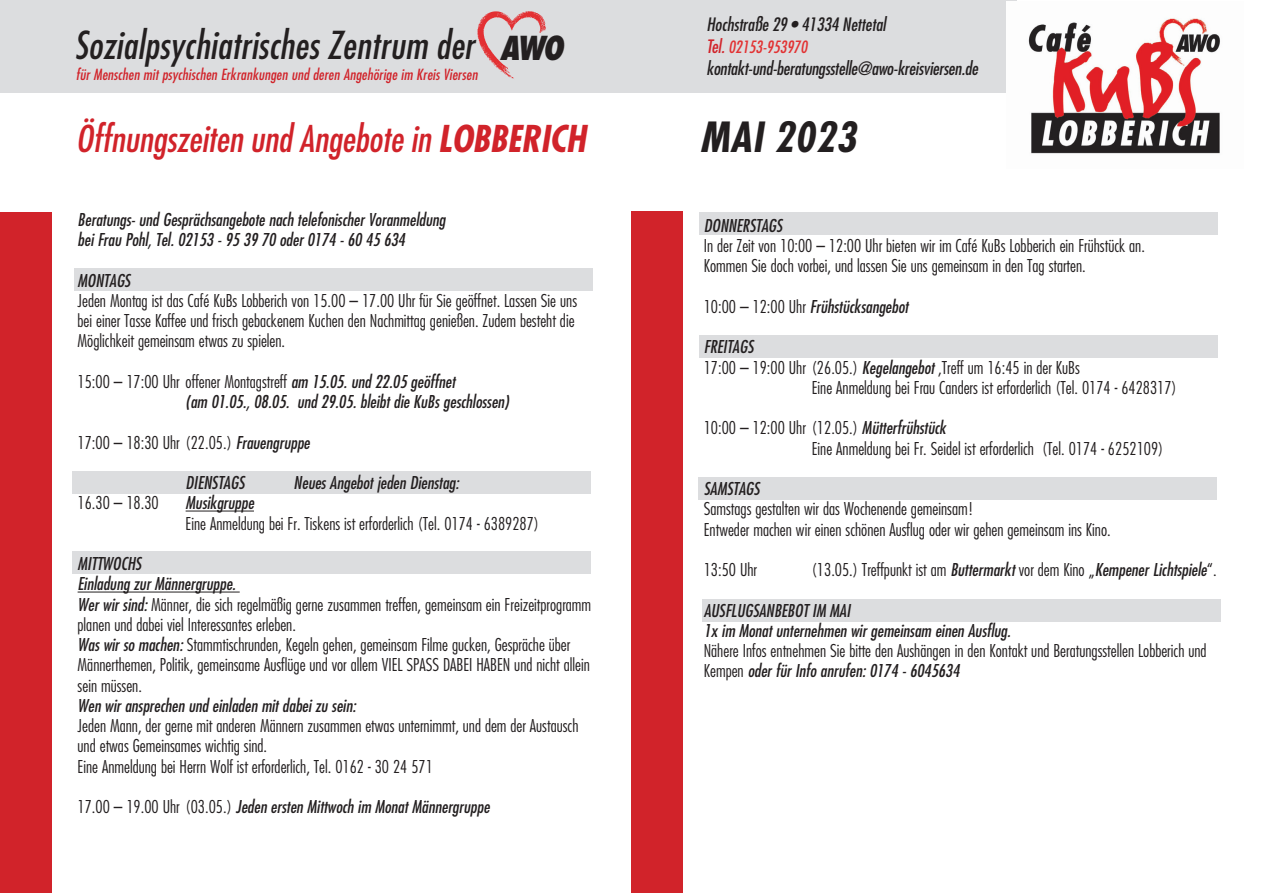
<style>
.page{position:relative;width:1263px;height:893px;background:#fff}
.page>*{position:absolute;margin:0;border:0;box-sizing:border-box;transform-origin:0 0}
.t1{font:italic 700 condensed 40.5px "Futura Std";letter-spacing:.02em;color:#231f20}
.t2{font:italic condensed 37.5px "Futura Std";letter-spacing:.01em;color:#231f20}
.t3{font:italic condensed 36px "Futura Std";color:#d1232a}
.t4{font:italic condensed 18px "Futura Std";letter-spacing:-.01em;color:#231f20}
.t5{font:300 condensed 17.25px/20.2px "Futura Std";color:#231f20}
.t6{font:italic condensed 17.25px/20.2px "Futura Std";color:#231f20}
.t7{font:italic condensed 16.5px "Futura Std";color:#e23233}
.t8{font:italic condensed 15px "Futura Std";letter-spacing:.01em;color:#d1232a}
.s1{font-weight:800;font-size:32.1px}
.s2{font-weight:700}
.s3{font-weight:300;font-style:normal}
.s4{font-weight:400;font-style:italic}
.s5{font-size:18px;color:#d1232a}
</style>
<div class="page">
<div style="left:702px;top:600px;width:518px;height:22px;background:#dcdddf"></div>
<div style="left:0;top:0;width:1017px;height:93px;background:#dcdddf"></div>
<img style="left:1006px;top:2px;width:214px;height:152px">
<img style="left:515px;top:11px;width:14px;height:7px">
<div style="left:74px;top:268px;width:519px;height:22px;background:#dcdddf"></div>
<div style="left:699px;top:212px;width:519px;height:22px;background:#dcdddf"></div>
<div style="left:631px;top:212px;width:52px;height:681px;background:#d1232a"></div>
<div style="left:0;top:213px;width:51px;height:680px;background:#d1232a"></div>
<div style="left:72px;top:471px;width:519px;height:22px;background:#dcdddf"></div>
<div style="left:72px;top:552px;width:519px;height:22px;background:#dcdddf"></div>
<div style="left:699px;top:335px;width:519px;height:23px;background:#dcdddf"></div>
<div style="left:698px;top:477px;width:519px;height:22px;background:#dcdddf"></div>
<hr style="left:186px;top:511px;width:68px;height:1px;background:#231f20">
<hr style="left:78px;top:592px;width:162px;height:1px;background:#231f20">
<h2 class="t2" style="left:75px;top:23px;width:490px">Sozialpsychiatrisches Zentrum der <span class="s1">AWO</span></h2>
<p class="t8" style="left:76px;top:65px;width:403px">für Menschen mit psychischen Erkrankungen und deren Angehörige im Kreis Viersen</p>
<h3 class="t3" style="left:76px;top:117px;width:512px">Öffnungszeiten und Angebote in <span class="s2">LOBBERICH</span></h3>
<p class="t6" style="left:78px;top:210px;width:369px">Beratungs- und Gesprächsangebote nach telefonischer Voranmeldung bei Frau Pohl, Tel. 02153 - 95 39 70 oder 0174 - 60 45 634</p>
<p class="t6" style="left:78px;top:271px;width:54px">MONTAGS</p>
<p class="t5" style="left:78px;top:290px;width:501px">Jeden Montag ist das Café KuBs Lobberich von 15.00 – 17.00 Uhr für Sie geöffnet. Lassen Sie uns bei einer Tasse Kaffee und frisch gebackenem Kuchen den Nachmittag genießen. Zudem besteht die<br>Möglichkeit gemeinsam etwas zu spielen.</p>
<p class="t6" style="left:186px;top:372px;width:325px;text-indent:-108px"><span class="s3">15:00 – 17:00 Uhr offener Montagstreff</span> am 15.05. und 22.05 geöffnet<br>(am 01.05., 08.05. und 29.05. bleibt die KuBs geschlossen)</p>
<p class="t5" style="left:78px;top:432px;width:234px">17:00 – 18:30 Uhr (22.05.) <span class="s4">Frauengruppe</span></p>
<p class="t6" style="left:186px;top:473px;width:60px">DIENSTAGS</p>
<p class="t6" style="left:294px;top:473px;width:167px">Neues Angebot jeden Dienstag:</p>
<p class="t5" style="left:78px;top:493px;width:83px">16.30 – 18.30</p>
<p class="t6" style="left:186px;top:493px;width:70px">Musikgruppe</p>
<p class="t5" style="left:186px;top:513px;width:355px">Eine Anmeldung bei Fr. Tiskens ist erforderlich (Tel. 0174 - 6389287)</p>
<p class="t5" style="left:78px;top:554px;width:515px"><span class="s4">MITTWOCHS<br>Einladung zur Männergruppe.<br>Wer wir sind:</span> Männer, die sich regelmäßig gerne zusammen treffen, gemeinsam ein Freizeitprogramm planen und dabei viel Interessantes erleben.<br><span class="s4">Was wir so machen:</span> Stammtischrunden, Kegeln gehen, gemeinsam Filme gucken, Gespräche über Männerthemen, Politik, gemeinsame Ausflüge und vor allem VIEL SPASS DABEI HABEN und nicht allein sein müssen.</p>
<p class="t6" style="left:78px;top:696px;width:280px">Wen wir ansprechen und einladen mit dabei zu sein:</p>
<p class="t5" style="left:78px;top:716px;width:502px">Jeden Mann, der gerne mit anderen Männern zusammen etwas unternimmt, und dem der Austausch und etwas Gemeinsames wichtig sind.<br>Eine Anmeldung bei Herrn Wolf ist erforderlich, Tel. 0162 - 30 24 571</p>
<p class="t6" style="left:78px;top:797px;width:413px"><span class="s3">17.00 – 19.00 Uhr (03.05.)</span> Jeden ersten Mittwoch im Monat Männergruppe</p>
<p class="t4" style="left:706px;top:14px;width:181px">Hochstraße 29 • 41334 Nettetal</p>
<p class="t7" style="left:706px;top:37px;width:102px"><span class="s5">Tel.</span> 02153-953970</p>
<p class="t4" style="left:706px;top:57px;width:273px">kontakt-und-beratungsstelle@awo-kreisviersen.de</p>
<h1 class="t1" style="left:700px;top:112px;width:157px">MAI 2023</h1>
<p class="t6" style="left:704px;top:216px;width:80px">DONNERSTAGS</p>
<p class="t5" style="left:704px;top:235px;width:443px">In der Zeit von 10:00 – 12:00 Uhr bieten wir im Café KuBs Lobberich ein Frühstück an.<br>Kommen Sie doch vorbei, und lassen Sie uns gemeinsam in den Tag starten.</p>
<p class="t6" style="left:704px;top:297px;width:206px"><span class="s3">10:00 – 12:00 Uhr</span> Frühstücksangebot</p>
<p class="t6" style="left:704px;top:337px;width:51px">FREITAGS</p>
<p class="t5" style="left:704px;top:357px;width:378px">17:00 – 19:00 Uhr (26.05.) <span class="s4">Kegelangebot</span> ,Treff um 16:45 in der KuBs</p>
<p class="t5" style="left:812px;top:377px;width:366px">Eine Anmeldung bei Frau Canders ist erforderlich (Tel. 0174 - 6428317)</p>
<p class="t5" style="left:812px;top:418px;width:353px;text-indent:-108px">10:00 – 12:00 Uhr (12.05.) <span class="s4">Mütterfrühstück<br></span>Eine Anmeldung bei Fr. Seidel ist erforderlich (Tel. 0174 - 6252109)</p>
<p class="t6" style="left:704px;top:479px;width:57px">SAMSTAGS</p>
<p class="t5" style="left:704px;top:499px;width:408px">Samstags gestalten wir das Wochenende gemeinsam!<br>Entweder machen wir einen schönen Ausflug oder wir gehen gemeinsam ins Kino.</p>
<p class="t5" style="left:704px;top:559px;width:55px">13:50 Uhr</p>
<p class="t5" style="left:812px;top:559px;width:406px">(13.05.) Treffpunkt ist am <span class="s4">Buttermarkt</span> vor dem Kino „<span class="s4">Kempener Lichtspiele</span>“.</p>
<p class="t6" style="left:704px;top:601px;width:308px">AUSFLUGSANBEBOT IM MAI<br>1x im Monat unternehmen wir gemeinsam einen Ausflug.</p>
<p class="t5" style="left:704px;top:640px;width:504px">Nähere Infos entnehmen Sie bitte den Aushängen in den Kontakt und Beratungsstellen Lobberich und<br>Kempen <span class="s4">oder für Info anrufen: 0174 - 6045634</span></p>
</div>
